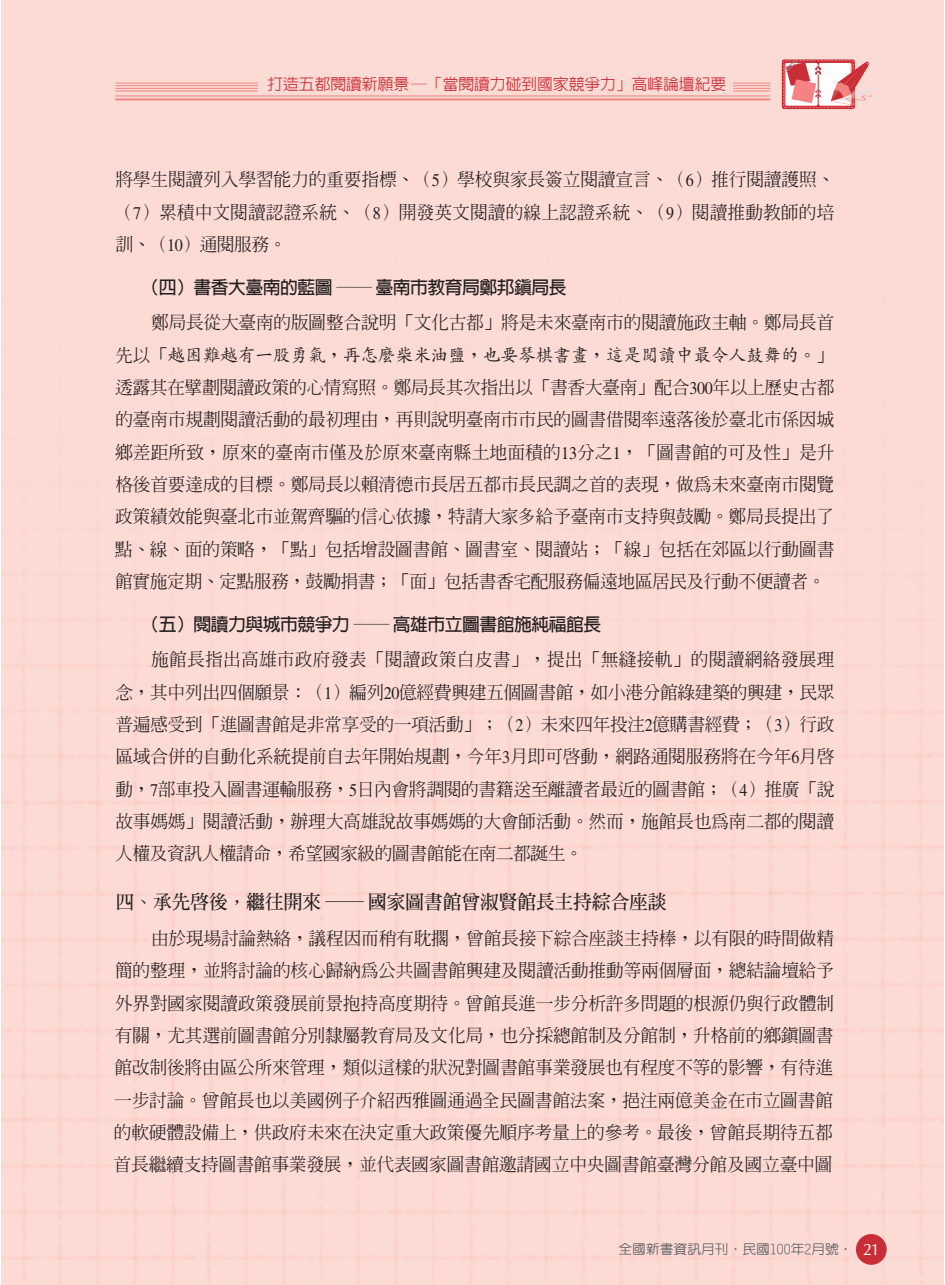
<style>
.page{position:relative;width:945px;height:1285px;background:#fff}
.page>*{position:absolute;margin:0;border:0;box-sizing:border-box;transform-origin:0 0}
.t1{font:19.25px "AR Ming B5 Bold E Ten B5 H";letter-spacing:-.03em;color:#231f20}
.t2{font:17.85px/32.4px "AR Ming B5 Medium E Ten B5 H";letter-spacing:-.02em;color:#231f20;text-align:justify}
.t3{font:17.85px "AR Hei B5 Bold E Ten B5 H";letter-spacing:-.03em;color:#231f20}
.t4{font:17.85px "AR Kai B5 Medium E Ten B5 H";letter-spacing:-.02em;color:#231f20}
.t5{font:15.75px "AR New Hei B5 Medium E Ten B5 H";color:#c92d36}
.t6{font:13.12px "AR Yuan B5 Medium E Ten B5 H";color:#5a5b5f;scale:1.05 1}
.s1{font-family:"Times"}
.s2{font-family:"AR Ming B5 Medium E Ten B5 H"}
.s3{font-family:"CG Omega";font-size:16.62px;color:#fff}
</style>
<div class="page">
<div style="left:1px;top:0;width:943px;height:1284px;background:#fcdbd5"></div>
<hr style="left:115px;top:98px;width:655px;height:2px;background:#f48483">
<hr style="left:115px;top:96px;width:655px;height:1px;background:#f48483">
<hr style="left:115px;top:91px;width:655px;height:1px;background:#f48483">
<hr style="left:115px;top:88px;width:655px;height:1px;background:#f48483">
<hr style="left:115px;top:85px;width:655px;height:1px;background:#f48483">
<hr style="left:115px;top:83px;width:655px;height:1px;background:#f48483">
<svg style="left:782px;top:59px;width:73px;height:50px"></svg>
<img style="left:874px;top:86px;width:6px;height:12px">
<svg style="left:783px;top:60px;width:91px;height:48px"></svg>
<div style="left:258px;top:70px;width:475px;height:23px;background:#fcdbd5"></div>
<p class="t5" style="left:267px;top:78px;width:460px">打造五都閱讀新願景─「當閱讀力碰到國家競爭力」高峰論壇紀要</p>
<p class="t2" style="left:115px;top:166px;width:721px">將學生閱讀列入學習能力的重要指標、（<span class="s1">5</span>）學校與家長簽立閱讀宣言、（<span class="s1">6</span>）推行閱讀護照、（<span class="s1">7</span>）累積中文閱讀認證系統、（<span class="s1">8</span>）開發英文閱讀的線上認證系統、（<span class="s1">9</span>）閱讀推動教師的培訓、（<span class="s1">10</span>）通閱服務。</p>
<p class="t3" style="left:142px;top:280px;width:427px">（四）書香大臺南的藍圖 ─臺南市教育局鄭邦鎮局長</p>
<p class="t2" style="left:151px;top:309px;width:685px">鄭局長從大臺南的版圖整合說明「文化古都」將是未來臺南市的閱讀施政主軸。鄭局長首</p>
<p class="t4" style="left:115px;top:348px;width:720px"><span class="s2">先以「</span>越困難越有一股勇氣，再怎麼柴米油鹽，也要琴棋書畫，這是閱讀中最令人鼓舞的。<span class="s2">」</span></p>
<p class="t2" style="left:115px;top:373px;width:721px">透露其在擘劃閱讀政策的心情寫照。鄭局長其次指出以「書香大臺南」配合<span class="s1">300</span>年以上歷史古都的臺南市規劃閱讀活動的最初理由，再則說明臺南市市民的圖書借閱率遠落後於臺北市係因城鄉差距所致，原來的臺南市僅及於原來臺南縣土地面積的<span class="s1">13</span>分之<span class="s1">1</span>，「圖書館的可及性」是升格後首要達成的目標。鄭局長以賴清德市長居五都市長民調之首的表現，做為未來臺南市閱覽政策績效能與臺北市並駕齊驅的信心依據，特請大家多給予臺南市支持與鼓勵。鄭局長提出了點、線、面的策略，「點」包括增設圖書館、圖書室、閱讀站；「線」包括在郊區以行動圖書館實施定期、定點服務，鼓勵捐書；「面」包括書香宅配服務偏遠地區居民及行動不便讀者。</p>
<p class="t3" style="left:142px;top:617px;width:461px">（五）閱讀力與城市競爭力 ─高雄市立圖書館施純福館長</p>
<p class="t2" style="left:115px;top:645px;width:721px;text-indent:36px">施館長指出高雄市政府發表「閱讀政策白皮書」，提出「無縫接軌」的閱讀網絡發展理念，其中列出四個願景：（<span class="s1">1</span>）編列<span class="s1">20</span>億經費興建五個圖書館，如小港分館綠建築的興建，民眾普遍感受到「進圖書館是非常享受的一項活動」；（<span class="s1">2</span>）未來四年投注<span class="s1">2</span>億購書經費；（<span class="s1">3</span>）行政區域合併的自動化系統提前自去年開始規劃，今年<span class="s1">3</span>月即可啟動，網路通閱服務將在今年<span class="s1">6</span>月啟動，<span class="s1">7</span>部車投入圖書運輸服務，<span class="s1">5</span>日內會將調閱的書籍送至離讀者最近的圖書館；（<span class="s1">4</span>）推廣「說故事媽媽」閱讀活動，辦理大高雄說故事媽媽的大會師活動。然而，施館長也為南二都的閱讀人權及資訊人權請命，希望國家級的圖書館能在南二都誕生。</p>
<p class="t1" style="left:115px;top:894px;width:553px">四、承先啟後，繼往開來 ─國家圖書館曾淑賢館長主持綜合座談</p>
<p class="t2" style="left:114px;top:924px;width:722px;text-indent:37px">由於現場討論熱絡，議程因而稍有耽擱，曾館長接下綜合座談主持棒，以有限的時間做精簡的整理，並將討論的核心歸納為公共圖書館興建及閱讀活動推動等兩個層面，總結論壇給予外界對國家閱讀政策發展前景抱持高度期待。曾館長進一步分析許多問題的根源仍與行政體制有關，尤其選前圖書館分別隸屬教育局及文化局，也分採總館制及分館制，升格前的鄉鎮圖書館改制後將由區公所來管理，類似這樣的狀況對圖書館事業發展也有程度不等的影響，有待進一步討論。曾館長也以美國例子介紹西雅圖通過全民圖書館法案，挹注兩億美金在市立圖書館的軟硬體設備上，供政府未來在決定重大政策優先順序考量上的參考。最後，曾館長期待五都首長繼續支持圖書館事業發展，並代表國家圖書館邀請國立中央圖書館臺灣分館及國立臺中圖</p>
<p class="t6" style="left:618px;top:1244px;width:250px">全國新書資訊月刊．民國100年2月號． <span class="s3">21</span></p>
</div>
